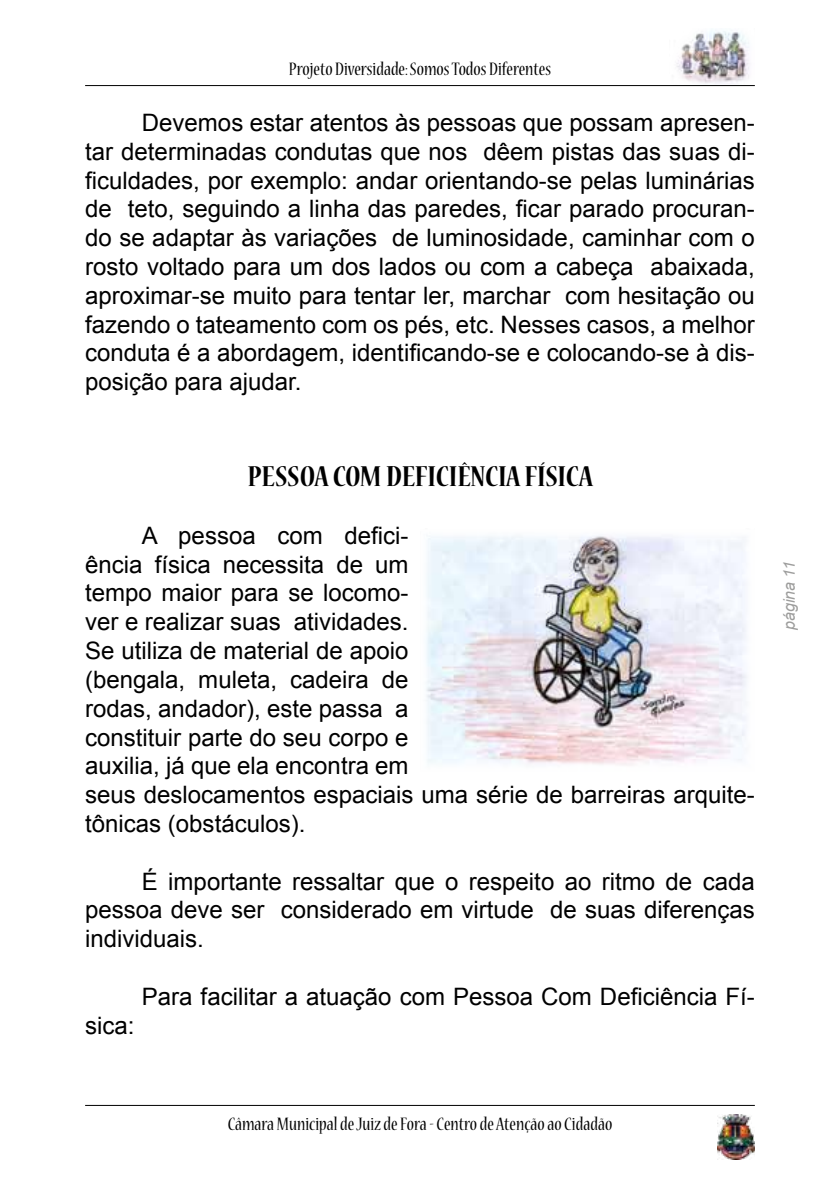
<style>
.page{position:relative;width:840px;height:1191px;background:#fff}
.page>*{position:absolute;margin:0;border:0;box-sizing:border-box;transform-origin:0 0}
.t1{font:700 condensed 32px "Nueva Std";letter-spacing:-.01em;color:#000}
.t2{font:24px/28.8px "Arial";color:#000;text-align:justify}
.t3{font:condensed 20px "Nueva Std";color:#000}
.t4{font:italic 16px "Arial";letter-spacing:-.01em;color:#9d9d9c}
</style>
<div class="page">
<img style="left:676px;top:30px;width:74px;height:54px">
<hr style="left:85px;top:1105px;width:669px;height:1px;background:#000">
<hr style="left:85px;top:85px;width:669px;height:1px;background:#000">
<img style="left:717px;top:1114px;width:37px;height:45px">
<img style="left:426px;top:536px;width:321px;height:229px">
<p class="t3" style="left:289px;top:60px;width:263px">Projeto Diversidade: Somos Todos Diferentes</p>
<p class="t2" style="left:85px;top:108px;width:670px;text-indent:57px">Devemos estar atentos às pessoas que possam apresen&shy;tar determinadas condutas que nos dêem pistas das suas di&shy;ficuldades, por exemplo: andar orientando-se pelas luminárias de teto, seguindo a linha das paredes, ficar parado procuran&shy;do se adaptar às variações de luminosidade, caminhar com o rosto voltado para um dos lados ou com a cabeça abaixada, aproximar-se muito para tentar ler, marchar com hesitação ou fazendo o tateamento com os pés, etc. Nesses casos, a melhor conduta é a abordagem, identificando-se e colocando-se à dis&shy;posição para ajudar.</p>
<h1 class="t1" style="left:247px;top:462px;width:347px">PESSOA COM DEFICIÊNCIA FÍSICA</h1>
<p class="t2" style="left:85px;top:521px;width:670px;text-align:left;text-indent:57px">A pessoa com defici-<br>ência física necessita de um<br>tempo maior para se locomo-<br>ver e realizar suas atividades.<br>Se utiliza de material de apoio<br>(bengala, muleta, cadeira de<br>rodas, andador), este passa a<br>constituir parte do seu corpo e<br>auxilia, já que ela encontra em<br>seus deslocamentos espaciais uma série de barreiras arquite&shy;tônicas (obstáculos).</p>
<p class="t2" style="left:85px;top:867px;width:670px;text-indent:57px">É importante ressaltar que o respeito ao ritmo de cada pessoa deve ser considerado em virtude de suas diferenças individuais.</p>
<p class="t2" style="left:142px;top:982px;width:614px">Para facilitar a atuação com Pessoa Com Deficiência Fí-</p>
<p class="t2" style="left:85px;top:1011px;width:51px">sica:</p>
<p class="t4" style="left:778px;top:630px;width:71px;rotate:-90deg">página 11</p>
<p class="t3" style="left:227px;top:1114px;width:386px">Câmara Municipal de Juiz de Fora - Centro de Atenção ao Cidadão</p>
</div>
